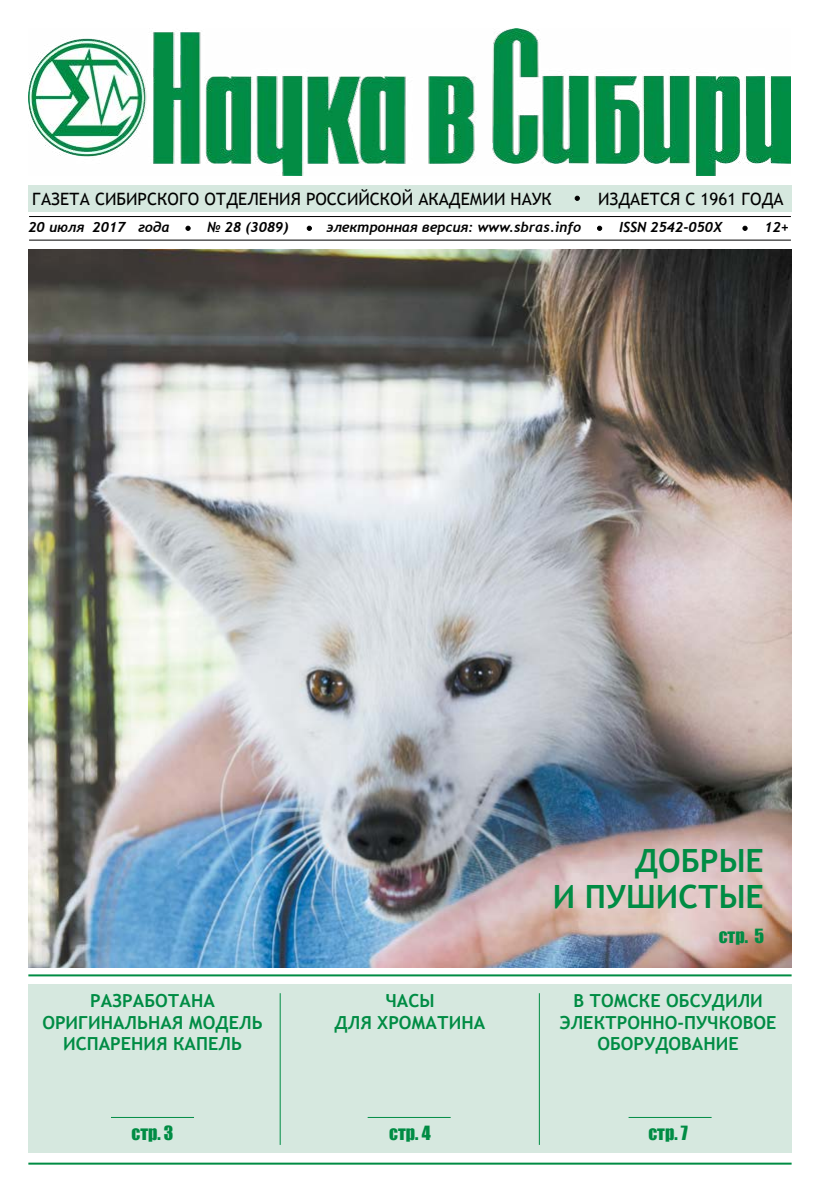
<style>
.page{position:relative;width:820px;height:1191px;background:#fff}
.page>*{position:absolute;margin:0;border:0;box-sizing:border-box;transform-origin:0 0}
.t1{font:700 32px/36px "Trebuchet MS";color:#008c44;text-align:right}
.t2{font:700 18px/21.6px "Trebuchet MS";color:#008c44;text-align:center}
.t3{font:18px "Impact";color:#008c44}
.t4{font:17px "Trebuchet MS";color:#000}
.t5{font:italic 700 14px "Trebuchet";color:#000}
</style>
<div class="page">
<div style="left:28px;top:984px;width:763px;height:168px;background:#d6e8df"></div>
<div style="left:28px;top:185px;width:763px;height:27px;background:#d6e8df"></div>
<hr style="left:29px;top:216px;width:761px;height:1px;background:#000">
<hr style="left:29px;top:240px;width:761px;height:1px;background:#000">
<svg style="left:574px;top:196px;width:5px;height:5px"></svg>
<svg style="left:307px;top:226px;width:4px;height:5px"></svg>
<svg style="left:186px;top:226px;width:4px;height:5px"></svg>
<svg style="left:742px;top:226px;width:5px;height:5px"></svg>
<svg style="left:597px;top:226px;width:4px;height:5px"></svg>
<hr style="left:279px;top:993px;width:1px;height:151px;background:#008c44">
<hr style="left:538px;top:993px;width:1px;height:151px;background:#008c44">
<hr style="left:111px;top:1117px;width:83px;height:1px;background:#008c44">
<hr style="left:367px;top:1117px;width:83px;height:1px;background:#008c44">
<hr style="left:628px;top:1117px;width:83px;height:1px;background:#008c44">
<hr style="left:28px;top:1162px;width:763px;height:2px;background:#008c44">
<hr style="left:28px;top:974px;width:763px;height:2px;background:#008c44">
<img style="left:28px;top:29px;width:761px;height:147px">
<img style="left:28px;top:250px;width:763px;height:717px">
<p class="t4" style="left:32px;top:189px;width:521px">ГАЗЕТА СИБИРСКОГО ОТДЕЛЕНИЯ РОССИЙСКОЙ АКАДЕМИИ НАУК</p>
<p class="t4" style="left:598px;top:189px;width:187px">ИЗДАЕТСЯ С 1961 ГОДА</p>
<p class="t5" style="left:28px;top:219px;width:142px">20 июля 2017 года</p>
<p class="t5" style="left:207px;top:219px;width:83px">№ 28 (3089)</p>
<p class="t5" style="left:326px;top:219px;width:256px">электронная версия: www.sbras.info</p>
<p class="t5" style="left:619px;top:219px;width:105px">ISSN 2542-050X</p>
<p class="t5" style="left:764px;top:219px;width:26px">12+</p>
<h1 class="t1" style="left:552px;top:842px;width:213px">ДОБРЫЕ<br>И ПУШИСТЫЕ</h1>
<p class="t2" style="left:42px;top:990px;width:222px">РАЗРАБОТАНА<br>ОРИГИНАЛЬНАЯ МОДЕЛЬ<br>ИСПАРЕНИЯ КАПЕЛЬ</p>
<p class="t3" style="left:131px;top:1119px;width:44px">стр. 3</p>
<p class="t3" style="left:718px;top:922px;width:47px">стр. 5</p>
<p class="t2" style="left:334px;top:990px;width:152px">ЧАСЫ<br>ДЛЯ ХРОМАТИНА</p>
<p class="t2" style="left:559px;top:990px;width:218px">В ТОМСКЕ ОБСУДИЛИ<br>ЭЛЕКТРОННО-ПУЧКОВОЕ<br>ОБОРУДОВАНИЕ</p>
<p class="t3" style="left:389px;top:1119px;width:43px">стр. 4</p>
<p class="t3" style="left:648px;top:1119px;width:41px">стр. 7</p>
</div>
